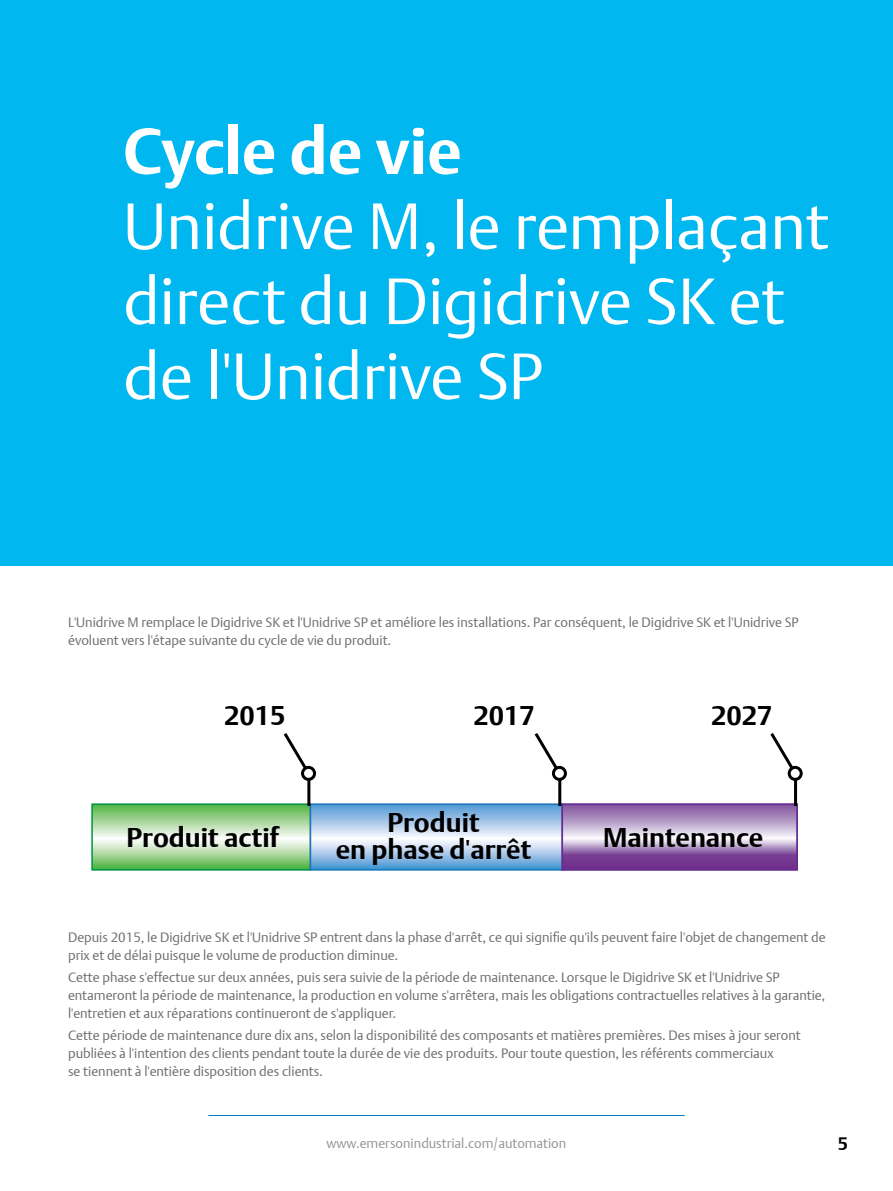
<style>
.page{position:relative;width:893px;height:1191px;background:#fff}
.page>*{position:absolute;margin:0;border:0;box-sizing:border-box;transform-origin:0 0}
.t1{font:64.5px/75px "DTL Argo T Light";color:#fff}
.t2{font:700 64.5px "DTL Argo T";color:#fff}
.t3{font:700 27px/27px "DTL Argo T";color:#000;text-align:center}
.t4{font:700 18px "DTL Argo T";color:#000}
.t5{font:13.5px/18px "DTL Argo T Light";color:#6d6e71}
.t6{font:13.5px "DTL Argo T Light";color:#939598}
</style>
<div class="page">
<hr style="left:208px;top:1115px;width:477px;height:1px;background:#0079c1">
<svg style="left:94px;top:806px;width:214px;height:61px;background:#aed9a4"></svg>
<div style="left:91px;top:803px;width:220px;height:67px;border:2px solid #009444"></div>
<svg style="left:313px;top:806px;width:247px;height:61px;background:#abcbe9"></svg>
<div style="left:310px;top:803px;width:253px;height:67px;border:2px solid #1c75bc"></div>
<svg style="left:564px;top:806px;width:231px;height:61px;background:#ad8dbf"></svg>
<div style="left:561px;top:803px;width:237px;height:67px;border:2px solid #662d91"></div>
<svg style="left:283px;top:733px;width:27px;height:38px"></svg>
<div style="left:301px;top:766px;width:15px;height:15px;border:3px solid #000;border-radius:50%"></div>
<hr style="left:307px;top:780px;width:3px;height:26px;background:#000">
<svg style="left:534px;top:733px;width:26px;height:38px"></svg>
<div style="left:552px;top:766px;width:15px;height:15px;border:3px solid #000;border-radius:50%"></div>
<hr style="left:558px;top:780px;width:3px;height:26px;background:#000">
<svg style="left:770px;top:733px;width:26px;height:39px"></svg>
<div style="left:788px;top:766px;width:15px;height:15px;border:3px solid #000;border-radius:50%"></div>
<hr style="left:794px;top:780px;width:3px;height:26px;background:#000">
<div style="left:0;top:0;width:893px;height:566px;background:#00b7f0"></div>
<h1 class="t2" style="left:123px;top:113px;width:340px">Cycle de vie</h1>
<h1 class="t1" style="left:123px;top:188px;width:707px">Unidrive M, le remplaçant direct du Digidrive SK et de l'Unidrive SP</h1>
<p class="t5" style="left:68px;top:613px;width:732px">L'Unidrive M remplace le Digidrive SK et l'Unidrive SP et améliore les installations. Par conséquent, le Digidrive SK et l'Unidrive SP évoluent vers l'étape suivante du cycle de vie du produit.</p>
<h2 class="t3" style="left:224px;top:701px;width:63px">2015</h2>
<h2 class="t3" style="left:473px;top:701px;width:63px">2017</h2>
<h2 class="t3" style="left:711px;top:701px;width:63px">2027</h2>
<h2 class="t3" style="left:127px;top:823px;width:154px">Produit actif</h2>
<h2 class="t3" style="left:336px;top:809px;width:197px">Produit<br>en phase d'arrêt</h2>
<h2 class="t3" style="left:603px;top:823px;width:162px">Maintenance</h2>
<p class="t5" style="left:68px;top:928px;width:759px">Depuis 2015, le Digidrive SK et l'Unidrive SP entrent dans la phase d'arrêt, ce qui signifie qu'ils peuvent faire l'objet de changement de prix et de délai puisque le volume de production diminue.</p>
<p class="t5" style="left:68px;top:968px;width:759px">Cette phase s'effectue sur deux années, puis sera suivie de la période de maintenance. Lorsque le Digidrive SK et l'Unidrive SP entameront la période de maintenance, la production en volume s'arrêtera, mais les obligations contractuelles relatives à la garantie, l'entretien et aux réparations continueront de s'appliquer.</p>
<p class="t5" style="left:68px;top:1026px;width:734px">Cette période de maintenance dure dix ans, selon la disponibilité des composants et matières premières. Des mises à jour seront publiées à l'intention des clients pendant toute la durée de vie des produits. Pour toute question, les référents commerciaux<br>se tiennent à l'entière disposition des clients.</p>
<p class="t6" style="left:327px;top:1135px;width:241px">www.emersonindustrial.com/automation</p>
<h3 class="t4" style="left:838px;top:1132px;width:12px">5</h3>
</div>
